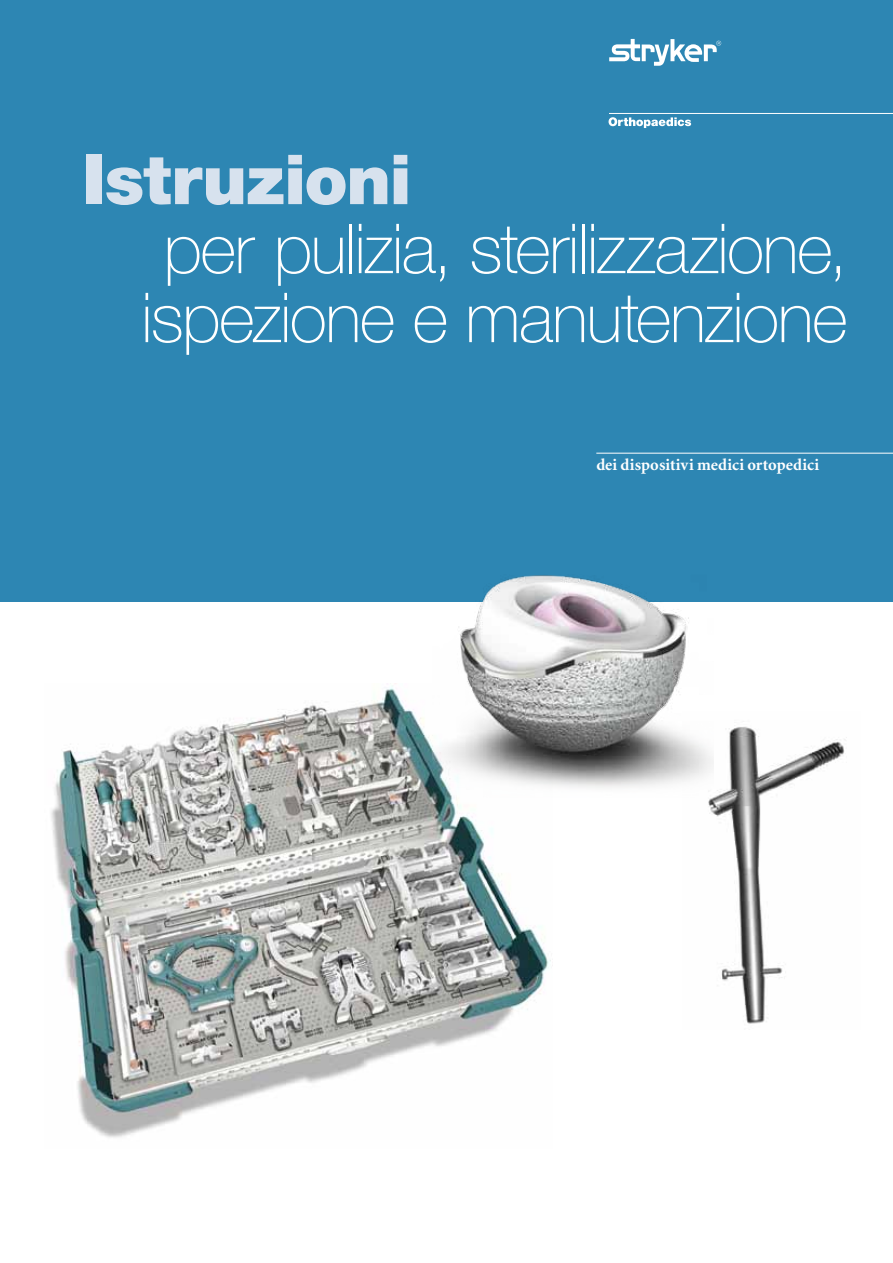
<style>
.page{position:relative;width:893px;height:1263px;background:#fff}
.page>*{position:absolute;margin:0;border:0;box-sizing:border-box;transform-origin:0 0}
.t1{font:100 69px/69px "Helvetica Neue LT Pro";letter-spacing:-.02em;color:#fff;text-align:center}
.t2{font:900 69px "Helvetica Neue LT Pro";letter-spacing:-.015em;color:#d7e2ee}
.t3{font:700 16.5px "Minion";letter-spacing:.005em;color:#fff}
</style>
<div class="page">
<div style="left:0;top:0;width:893px;height:601px;background:#2d86b3"></div>
<svg style="left:609px;top:39px;width:112px;height:27px"></svg>
<hr style="left:609px;top:113px;width:284px;height:1px;background:#fff">
<svg style="left:608px;top:117px;width:83px;height:11px"></svg>
<hr style="left:596px;top:453px;width:297px;height:1px;background:#fff">
<img style="left:708px;top:726px;width:139px;height:298px">
<img style="left:51px;top:686px;width:500px;height:452px">
<img style="left:433px;top:575px;width:280px;height:223px">
<p class="t2" style="left:83px;top:138px;width:330px">Istruzioni</p>
<p class="t1" style="left:141px;top:213px;width:708px">per pulizia, sterilizzazione, ispezione e manutenzione</p>
<p class="t3" style="left:596px;top:456px;width:224px">dei dispositivi medici ortopedici</p>
</div>
